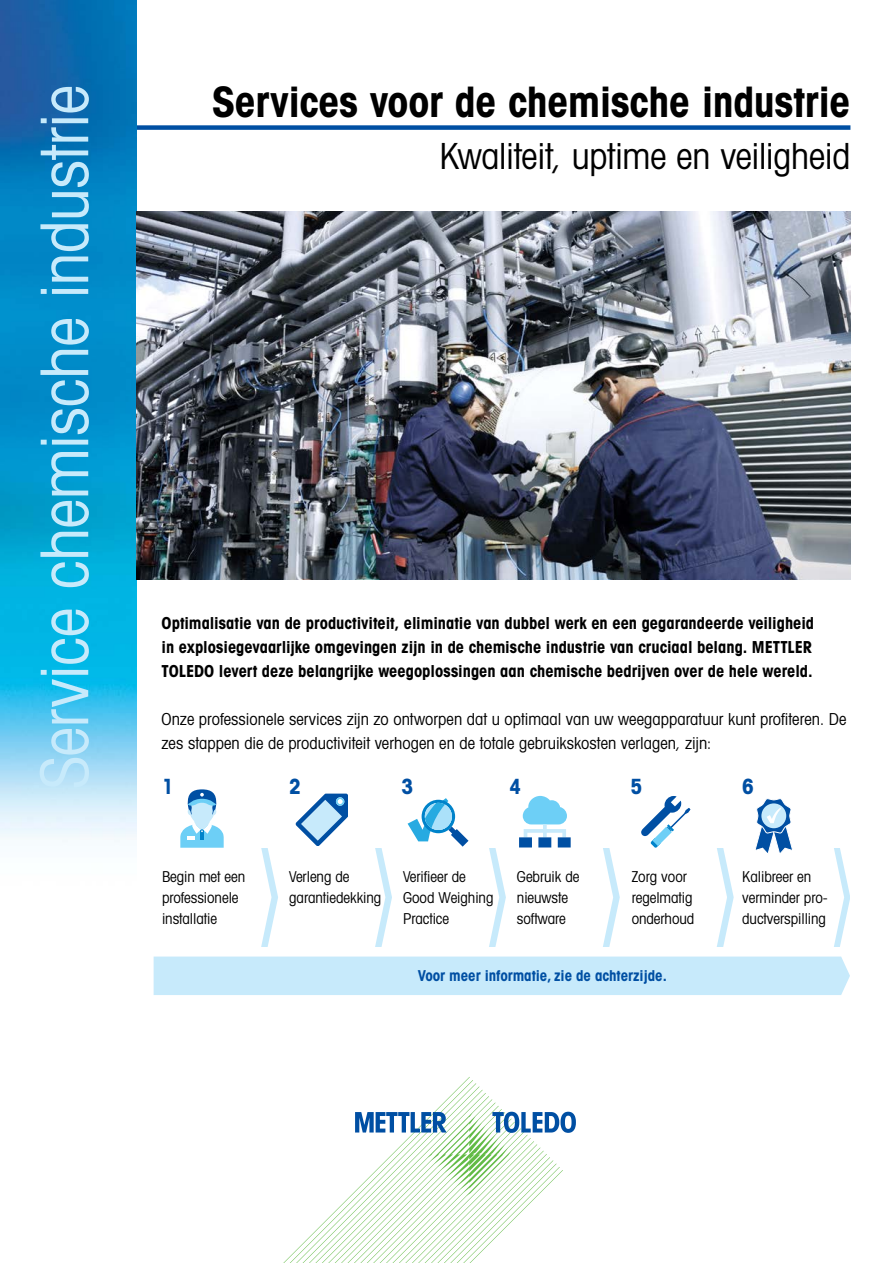
<style>
.page{position:relative;width:893px;height:1263px;background:#fff}
.page>*{position:absolute;margin:0;border:0;box-sizing:border-box;transform-origin:0 0}
.t1{font:66px "Avant Gardefor MT Bk";letter-spacing:-.01em;color:#c7eafb}
.t2{font:42px "Avant Gardefor MT Bd";letter-spacing:-.005em;color:#000}
.t3{font:36px "Avant Gardefor MT Bk";letter-spacing:-.01em;color:#000}
.t4{font:21px "Avant Gardefor MT Bd";color:#004fa3}
.t5{font:16.5px/24px "Avant Gardefor MT Bd";letter-spacing:-.005em;color:#000}
.t6{font:16.5px/24px "Avant Gardefor MT Bk";color:#000}
.t7{font:15px/21px "Avant Gardefor MT Bk";letter-spacing:-.005em;color:#000}
.t8{font:15px "Avant Gardefor MT Bd";letter-spacing:-.005em;color:#004fa3}
</style>
<div class="page">
<div style="left:122px;top:125px;width:728px;height:5px;background:#004fa3"></div>
<img style="left:0;top:0;width:136px;height:842px">
<svg style="left:283px;top:1077px;width:293px;height:186px"></svg>
<svg style="left:180px;top:789px;width:670px;height:158px"></svg>
<div style="left:154px;top:956px;width:696px;height:39px;background:#c7eafb"></div>
<img style="left:136px;top:212px;width:714px;height:367px">
<h1 class="t1" style="left:24px;top:789px;width:706px;rotate:-90deg">Service chemische industrie</h1>
<h2 class="t2" style="left:212px;top:74px;width:640px">Services voor de chemische industrie</h2>
<h3 class="t3" style="left:440px;top:134px;width:412px">Kwaliteit, uptime en veiligheid</h3>
<p class="t5" style="left:162px;top:610px;width:654px">Optimalisatie van de productiviteit, eliminatie van dubbel werk en een gegarandeerde veiligheid in explosiegevaarlijke omgevingen zijn in de chemische industrie van cruciaal belang. METTLER<br>TOLEDO levert deze belangrijke weegoplossingen aan chemische bedrijven over de hele wereld.</p>
<p class="t6" style="left:162px;top:706px;width:686px">Onze professionele services zijn zo ontworpen dat u optimaal van uw weegapparatuur kunt profiteren. De zes stappen die de productiviteit verhogen en de totale gebruikskosten verlagen, zijn:</p>
<p class="t4" style="left:162px;top:773px;width:13px">1</p>
<p class="t4" style="left:289px;top:773px;width:13px">2</p>
<p class="t4" style="left:401px;top:773px;width:13px">3</p>
<p class="t4" style="left:509px;top:773px;width:13px">4</p>
<p class="t4" style="left:631px;top:773px;width:13px">5</p>
<p class="t4" style="left:742px;top:773px;width:13px">6</p>
<p class="t7" style="left:162px;top:866px;width:85px">Begin met een professionele installatie</p>
<p class="t7" style="left:289px;top:866px;width:94px">Verleng de garantiedekking</p>
<p class="t7" style="left:403px;top:866px;width:92px">Verifieer de<br>Good Weighing<br>Practice</p>
<p class="t7" style="left:517px;top:866px;width:64px">Gebruik de nieuwste software</p>
<p class="t7" style="left:632px;top:866px;width:64px">Zorg voor regelmatig onderhoud</p>
<p class="t8" style="left:418px;top:966px;width:251px">Voor meer informatie, zie de achterzijde.</p>
<p class="t7" style="left:742px;top:866px;width:87px">Kalibreer en verminder pro&shy;ductverspilling</p>
</div>
